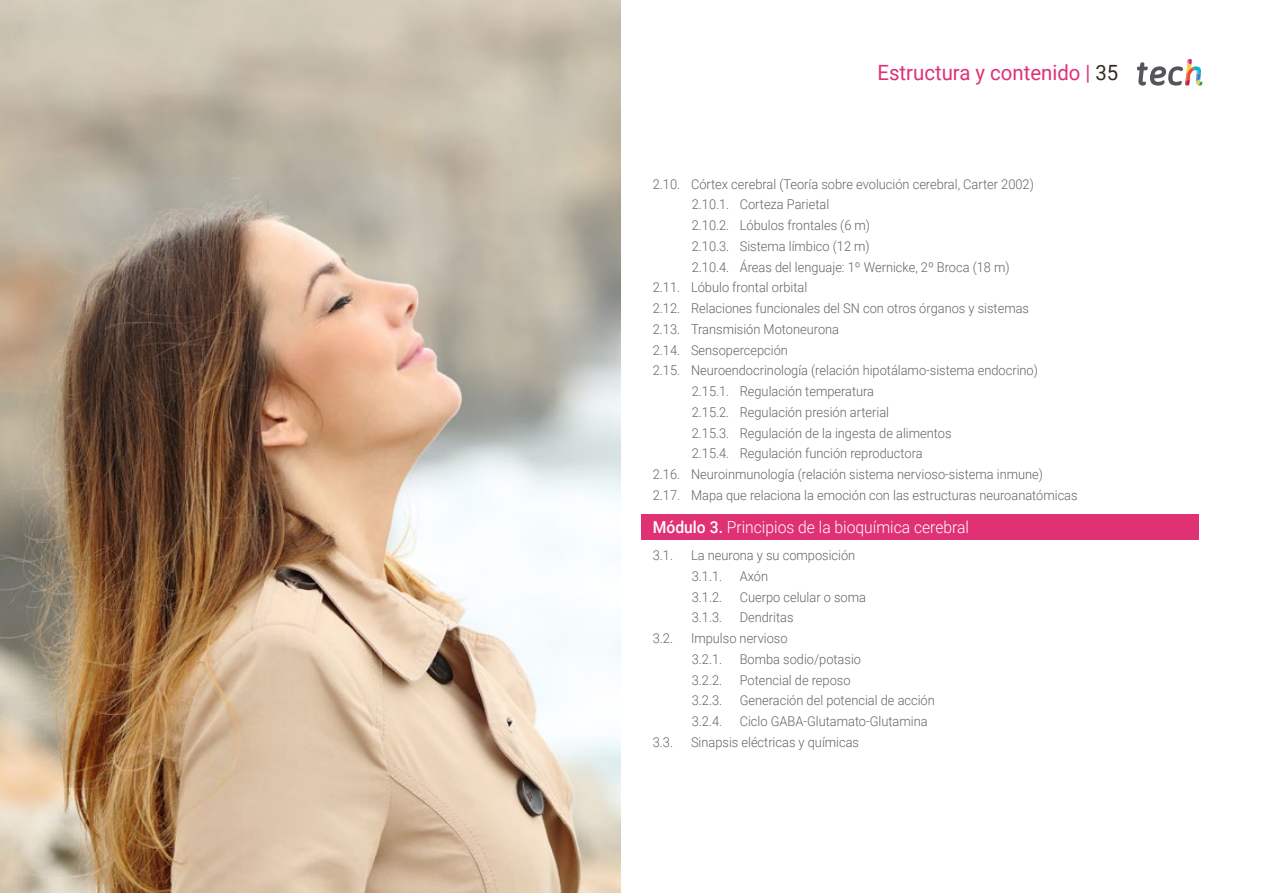
<style>
.page{position:relative;width:1263px;height:893px;background:#fff}
.page>*{position:absolute;margin:0;border:0;box-sizing:border-box;transform-origin:0 0}
.t1{font:21px "Roboto";color:#df3174}
.t2{font:300 16.5px "Roboto";color:#fff;scale:.95 1}
.t3{font:300 13.5px/20.7px "Roboto";color:#61646a;scale:.95 1}
.s1{color:#312e20}
.s2{font-weight:500}
</style>
<div class="page">
<svg style="left:1137px;top:59px;width:65px;height:27px"></svg>
<img style="left:0;top:0;width:621px;height:893px">
<div style="left:642px;top:514px;width:557px;height:25px;background:#df3174"></div>
<h1 class="t1" style="left:877px;top:57px;width:242px">Estructura y contenido | <span class="s1">35</span></h1>
<p class="t3" style="left:653px;top:173px;width:403px">2.10. Córtex cerebral (Teoría sobre evolución cerebral, Carter 2002)</p>
<p class="t3" style="left:692px;top:194px;width:146px">2.10.1. Corteza Parietal</p>
<p class="t3" style="left:692px;top:214px;width:189px">2.10.2. Lóbulos frontales (6 m)</p>
<p class="t3" style="left:692px;top:235px;width:189px">2.10.3. Sistema límbico (12 m)</p>
<p class="t3" style="left:692px;top:256px;width:336px">2.10.4. Áreas del lenguaje: 1º Wernicke, 2º Broca (18 m)</p>
<p class="t3" style="left:653px;top:277px;width:164px">2.11. Lóbulo frontal orbital</p>
<p class="t3" style="left:653px;top:297px;width:398px">2.12. Relaciones funcionales del SN con otros órganos y sistemas</p>
<p class="t3" style="left:653px;top:318px;width:198px">2.13. Transmisión Motoneurona</p>
<p class="t3" style="left:653px;top:339px;width:144px">2.14. Sensopercepción</p>
<p class="t3" style="left:653px;top:360px;width:407px">2.15. Neuroendocrinología (relación hipotálamo-sistema endocrino)</p>
<p class="t3" style="left:692px;top:380px;width:193px">2.15.1. Regulación temperatura</p>
<p class="t3" style="left:692px;top:401px;width:209px">2.15.2. Regulación presión arterial</p>
<p class="t3" style="left:692px;top:422px;width:275px">2.15.3. Regulación de la ingesta de alimentos</p>
<p class="t3" style="left:692px;top:443px;width:244px">2.15.4. Regulación función reproductora</p>
<p class="t3" style="left:653px;top:463px;width:412px">2.16. Neuroinmunología (relación sistema nervioso-sistema inmune)</p>
<p class="t3" style="left:653px;top:484px;width:449px">2.17. Mapa que relaciona la emoción con las estructuras neuroanatómicas</p>
<p class="t2" style="left:653px;top:516px;width:334px"><span class="s2">Módulo 3.</span> Principios de la bioquímica cerebral</p>
<p class="t3" style="left:653px;top:545px;width:23px">3.1.</p>
<p class="t3" style="left:691px;top:545px;width:174px">La neurona y su composición<br>3.1.1.</p>
<p class="t3" style="left:740px;top:565px;width:31px">Axón</p>
<p class="t3" style="left:692px;top:586px;width:34px">3.1.2.</p>
<p class="t3" style="left:740px;top:586px;width:134px">Cuerpo celular o soma</p>
<p class="t3" style="left:692px;top:607px;width:34px">3.1.3.</p>
<p class="t3" style="left:740px;top:607px;width:58px">Dendritas</p>
<p class="t3" style="left:653px;top:628px;width:23px">3.2.</p>
<p class="t3" style="left:691px;top:628px;width:103px">Impulso nervioso<br>3.2.1.</p>
<p class="t3" style="left:740px;top:648px;width:129px">Bomba sodio/potasio</p>
<p class="t3" style="left:692px;top:669px;width:34px">3.2.2.</p>
<p class="t3" style="left:740px;top:669px;width:118px">Potencial de reposo</p>
<p class="t3" style="left:692px;top:690px;width:34px">3.2.3.</p>
<p class="t3" style="left:740px;top:690px;width:207px">Generación del potencial de acción</p>
<p class="t3" style="left:692px;top:711px;width:34px">3.2.4.</p>
<p class="t3" style="left:740px;top:711px;width:199px">Ciclo GABA-Glutamato-Glutamina</p>
<p class="t3" style="left:653px;top:731px;width:23px">3.3.</p>
<p class="t3" style="left:691px;top:731px;width:178px">Sinapsis eléctricas y químicas</p>
</div>
